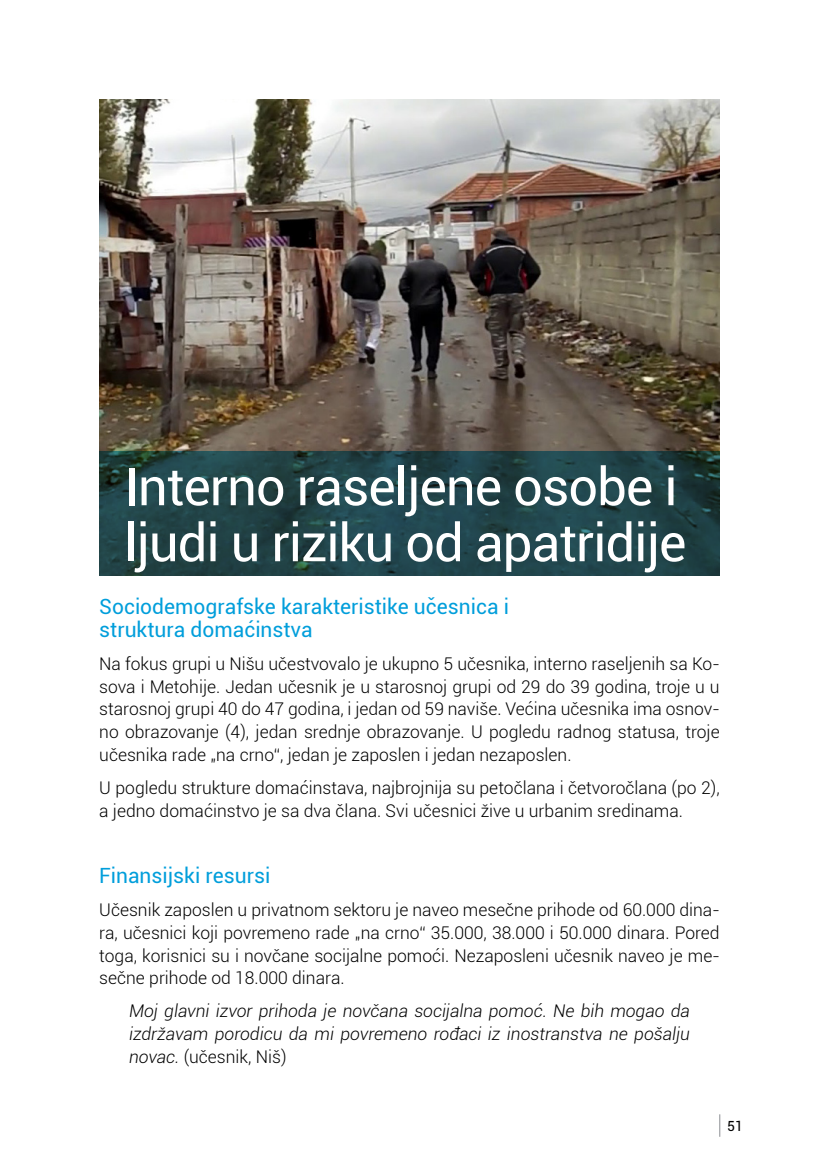
<style>
.page{position:relative;width:819px;height:1166px;background:#fff}
.page>*{position:absolute;margin:0;border:0;box-sizing:border-box;transform-origin:0 0}
.t1{font:52.5px/56px "Roboto";letter-spacing:-.02em;color:#fff}
.t2{font:21px/22.8px "Roboto";color:#009edb}
.t3{font:300 17.5px/22.8px "Roboto";color:#000;text-align:justify}
.t4{font:italic 300 17.5px/22.8px "Roboto";color:#000;text-align:justify}
.t5{font:14px "Roboto";color:#000}
.s1{font-style:normal}
</style>
<div class="page">
<svg style="left:719px;top:1114px;width:1px;height:23px"></svg>
<img style="left:99px;top:99px;width:620px;height:352px">
<svg style="left:99px;top:451px;width:620px;height:125px;background:#204348"></svg>
<h1 class="t1" style="left:124px;top:457px;width:564px">Interno raseljene osobe i ljudi u riziku od apatridije</h1>
<p class="t2" style="left:99px;top:595px;width:411px">Sociodemografske karakteristike učesnica i struktura domaćinstva</p>
<p class="t3" style="left:99px;top:652px;width:622px">Na fokus grupi u Nišu učestvovalo je ukupno 5 učesnika, interno raseljenih sa Ko&shy;sova i Metohije. Jedan učesnik je u starosnoj grupi od 29 do 39 godina, troje u u starosnoj grupi 40 do 47 godina, i jedan od 59 naviše. Većina učesnika ima osnov&shy;no obrazovanje (4), jedan srednje obrazovanje. U pogledu radnog statusa, troje učesnika rade „na crno“, jedan je zaposlen i jedan nezaposlen.</p>
<p class="t3" style="left:99px;top:775px;width:622px;line-height:23.6px">U pogledu strukture domaćinstava, najbrojnija su petočlana i četvoročlana (po 2), a jedno domaćinstvo je sa dva člana. Svi učesnici žive u urbanim sredinama.</p>
<p class="t2" style="left:99px;top:864px;width:172px">Finansijski resursi</p>
<p class="t3" style="left:99px;top:898px;width:622px">Učesnik zaposlen u privatnom sektoru je naveo mesečne prihode od 60.000 dina&shy;ra, učesnici koji povremeno rade „na crno“ 35.000, 38.000 i 50.000 dinara. Pored toga, korisnici su i novčane socijalne pomoći. Nezaposleni učesnik naveo je me&shy;sečne prihode od 18.000 dinara.</p>
<p class="t4" style="left:129px;top:999px;width:562px">Moj glavni izvor prihoda je novčana socijalna pomoć. Ne bih mogao da izdržavam porodicu da mi povremeno rođaci iz inostranstva ne pošalju novac. <span class="s1">(učesnik, Niš)</span></p>
<p class="t5" style="left:727px;top:1116px;width:17px">51</p>
</div>
